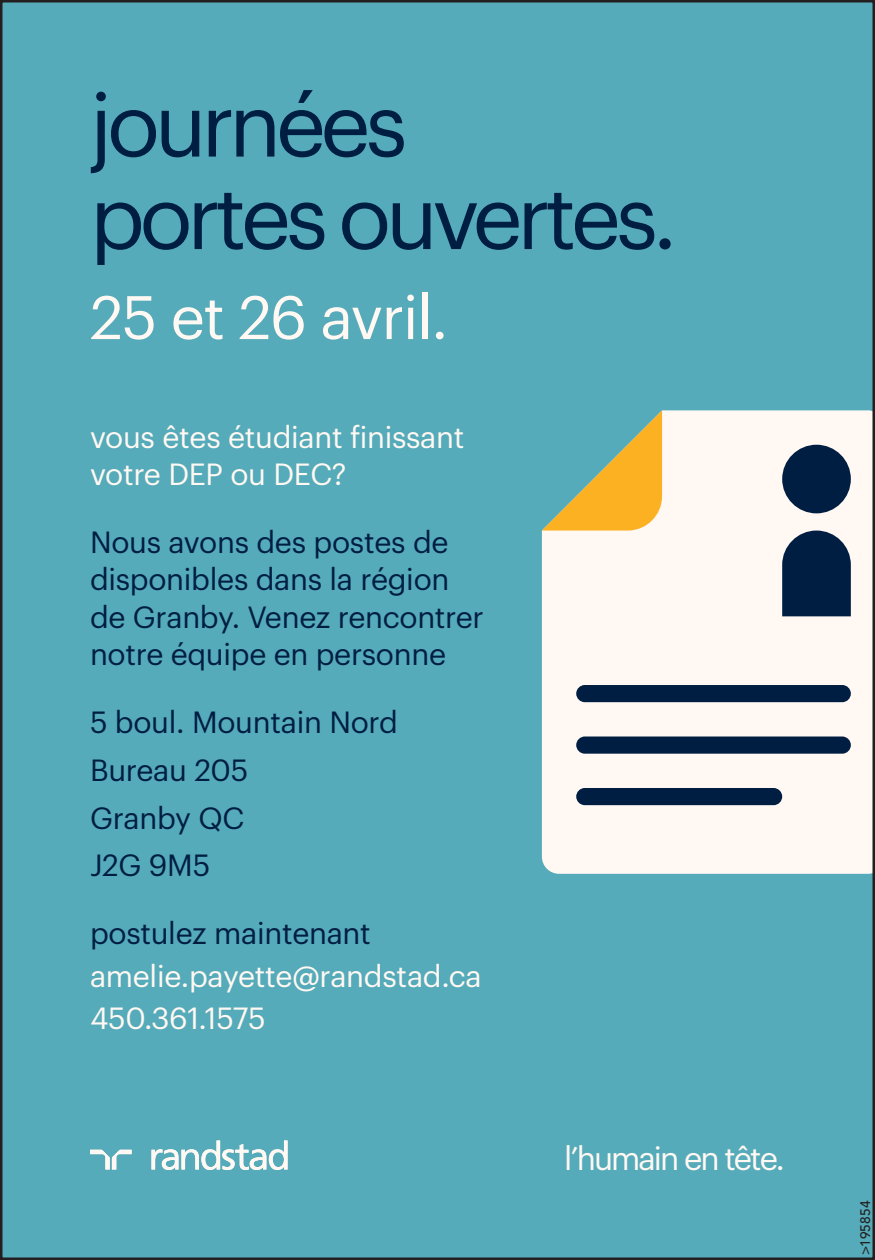
<style>
.page{position:relative;width:875px;height:1260px;background:#55abb9}
.page>*{position:absolute;margin:0;border:0;box-sizing:border-box;transform-origin:0 0}
.t1{font:87.5px/92.5px "Graphik";letter-spacing:-.06em;color:#001e42}
.t2{font:60px "Graphik";letter-spacing:-.02em;color:#fff8f3}
.t3{font:32.25px "Graphik";letter-spacing:-.06em;color:#fff8f3}
.t4{font:30px/37.5px "Graphik";letter-spacing:-.01em;color:#001e42}
.t5{font:30px/37.5px "Graphik";letter-spacing:-.01em;color:#fff8f3}
.t6{font:500 13.75px "Avenir LT Std";letter-spacing:.02em;color:#231f20}
</style>
<div class="page">
<svg style="left:90px;top:1150px;width:42px;height:20px"></svg>
<svg style="left:151px;top:1140px;width:137px;height:30px"></svg>
<div style="left:542px;top:410px;width:330px;height:464px;background:#fff8f3"></div>
<div style="left:782px;top:445px;width:69px;height:68px;background:#001e42;border-radius:50%"></div>
<svg style="left:782px;top:531px;width:69px;height:85px;background:#163051"></svg>
<div style="left:576px;top:685px;width:275px;height:17px;background:#001e42;border-radius:9px"></div>
<div style="left:576px;top:737px;width:275px;height:17px;background:#001e42;border-radius:9px"></div>
<div style="left:576px;top:788px;width:206px;height:17px;background:#001e42;border-radius:9px"></div>
<svg style="left:542px;top:410px;width:120px;height:121px"></svg>
<h1 class="t1" style="left:90px;top:71px;width:589px">journées<br>portes ouvertes.</h1>
<h2 class="t2" style="left:90px;top:272px;width:360px">25 et 26 avril.</h2>
<p class="t5" style="left:90px;top:415px;width:376px">vous êtes étudiant finissant votre DEP ou DEC?</p>
<p class="t4" style="left:90px;top:521px;width:395px">Nous avons des postes de disponibles dans la région de Granby. Venez rencontrer notre équipe en personne</p>
<p class="t4" style="left:90px;top:696px;width:309px;line-height:47.8px">5 boul. Mountain Nord<br>Bureau 205<br>Granby QC<br>J2G 9M5</p>
<p class="t4" style="left:90px;top:912px;width:282px">postulez maintenant</p>
<p class="t5" style="left:90px;top:952px;width:393px;line-height:42.5px">amelie.payette@randstad.ca<br>450.361.1575</p>
<p class="t3" style="left:564px;top:1134px;width:222px">l’humain en tête.</p>
<p class="t6" style="left:857px;top:1255px;width:57px;rotate:-90deg">&gt;195854</p>
</div>
